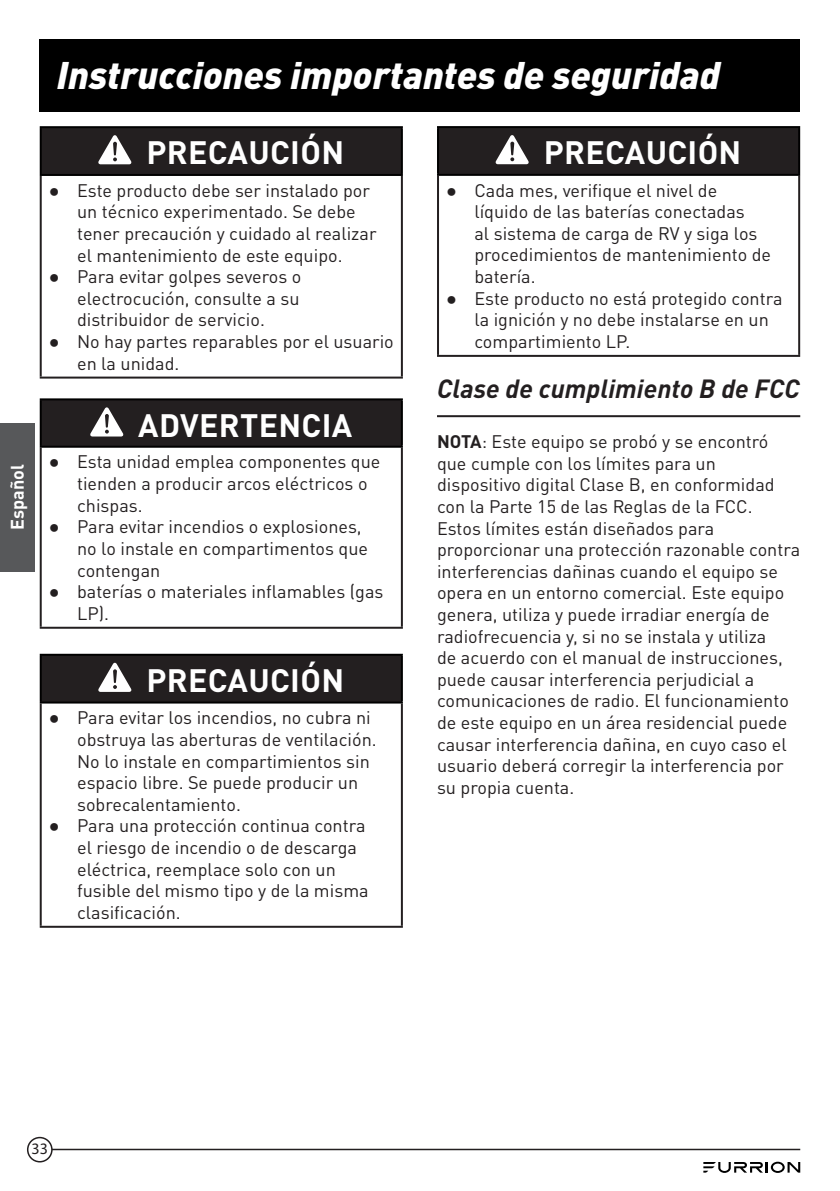
<style>
.page{position:relative;width:840px;height:1191px;background:#fff}
.page>*{position:absolute;margin:0;border:0;box-sizing:border-box;transform-origin:0 0}
.t1{font:italic 900 38px "DIN";color:#fff}
.t2{font:700 32px "DIN Pro";letter-spacing:.01em;color:#fff}
.t3{font:italic 700 26px "DIN";color:#231f20}
.t4{font:18px/21.6px "DIN Pro";color:#231f20}
.t5{font:700 18px "DIN Pro";color:#fff}
.t6{font:16px "Myriad Pro";color:#231f20}
.s1{font-family:"Arial"}
.s2{font-weight:700}
</style>
<div class="page">
<hr style="left:40px;top:1148px;width:759px;height:2px;background:#231f20">
<svg style="left:703px;top:1161px;width:96px;height:11px"></svg>
<div style="left:28px;top:1137px;width:24px;height:24px;background:#fff;border-radius:50%"></div>
<div style="left:27px;top:1136px;width:26px;height:26px;border:2px solid #231f20;border-radius:50%"></div>
<div style="left:40px;top:40px;width:759px;height:72px;background:#000"></div>
<div style="left:0;top:423px;width:34px;height:148px;background:#57585a"></div>
<div style="left:41px;top:127px;width:360px;height:48px;background:#231f20"></div>
<hr style="left:40px;top:176px;width:2px;height:200px;background:#231f20">
<hr style="left:400px;top:176px;width:2px;height:200px;background:#231f20">
<hr style="left:40px;top:376px;width:362px;height:2px;background:#231f20">
<hr style="left:40px;top:126px;width:362px;height:2px;background:#000">
<hr style="left:40px;top:128px;width:2px;height:46px;background:#000">
<hr style="left:400px;top:128px;width:2px;height:46px;background:#000">
<hr style="left:40px;top:174px;width:362px;height:2px;background:#000">
<svg style="left:98px;top:135px;width:33px;height:29px"></svg>
<div style="left:41px;top:399px;width:360px;height:48px;background:#231f20"></div>
<hr style="left:40px;top:448px;width:2px;height:179px;background:#231f20">
<hr style="left:400px;top:448px;width:2px;height:179px;background:#231f20">
<hr style="left:40px;top:627px;width:362px;height:2px;background:#231f20">
<hr style="left:40px;top:398px;width:362px;height:2px;background:#000">
<hr style="left:40px;top:400px;width:2px;height:46px;background:#000">
<hr style="left:400px;top:400px;width:2px;height:46px;background:#000">
<hr style="left:40px;top:446px;width:362px;height:2px;background:#000">
<svg style="left:90px;top:407px;width:33px;height:29px"></svg>
<div style="left:41px;top:655px;width:360px;height:47px;background:#231f20"></div>
<hr style="left:40px;top:703px;width:2px;height:222px;background:#231f20">
<hr style="left:400px;top:703px;width:2px;height:222px;background:#231f20">
<hr style="left:40px;top:925px;width:362px;height:2px;background:#231f20">
<hr style="left:40px;top:654px;width:362px;height:2px;background:#000">
<hr style="left:40px;top:656px;width:2px;height:45px;background:#000">
<hr style="left:400px;top:656px;width:2px;height:45px;background:#000">
<hr style="left:40px;top:701px;width:362px;height:2px;background:#000">
<svg style="left:98px;top:663px;width:33px;height:29px"></svg>
<hr style="left:437px;top:415px;width:362px;height:2px;background:#231f20">
<div style="left:438px;top:127px;width:360px;height:48px;background:#231f20"></div>
<hr style="left:437px;top:176px;width:2px;height:179px;background:#231f20">
<hr style="left:797px;top:176px;width:2px;height:179px;background:#231f20">
<hr style="left:437px;top:355px;width:362px;height:2px;background:#231f20">
<hr style="left:437px;top:126px;width:362px;height:2px;background:#000">
<hr style="left:437px;top:128px;width:2px;height:46px;background:#000">
<hr style="left:797px;top:128px;width:2px;height:46px;background:#000">
<hr style="left:437px;top:174px;width:362px;height:2px;background:#000">
<svg style="left:495px;top:135px;width:33px;height:29px"></svg>
<p class="t5" style="left:5px;top:530px;width:67px;rotate:-90deg">Español</p>
<h1 class="t1" style="left:57px;top:51px;width:664px">Instrucciones importantes de seguridad</h1>
<h2 class="t2" style="left:146px;top:131px;width:199px">PRECAUCIÓN</h2>
<p class="t4" style="left:77px;top:178px;width:301px;text-indent:-28px"><span class="s1">●</span> Este producto debe ser instalado por un técnico experimentado. Se debe tener precaución y cuidado al realizar el mantenimiento de este equipo.</p>
<p class="t4" style="left:77px;top:265px;width:225px;text-align:justify;text-indent:-28px"><span class="s1">●</span> Para evitar golpes severos o electrocución, consulte a su distribuidor de servicio.</p>
<p class="t4" style="left:77px;top:329px;width:318px;text-indent:-28px"><span class="s1">●</span> No hay partes reparables por el usuario en la unidad.</p>
<h2 class="t2" style="left:138px;top:403px;width:215px">ADVERTENCIA</h2>
<p class="t4" style="left:77px;top:450px;width:305px;text-indent:-28px"><span class="s1">●</span> Esta unidad emplea componentes que tienden a producir arcos eléctricos o chispas.</p>
<p class="t4" style="left:77px;top:515px;width:292px;text-indent:-28px"><span class="s1">●</span> Para evitar incendios o explosiones, no lo instale en compartimentos que contengan</p>
<p class="t4" style="left:77px;top:579px;width:308px;text-indent:-28px"><span class="s1">●</span> baterías o materiales inflamables (gas<br>LP).</p>
<h2 class="t2" style="left:146px;top:658px;width:199px">PRECAUCIÓN</h2>
<p class="t4" style="left:77px;top:706px;width:301px;text-indent:-28px"><span class="s1">●</span> Para evitar los incendios, no cubra ni obstruya las aberturas de ventilación.<br>No lo instale en compartimientos sin espacio libre. Se puede producir un sobrecalentamiento.</p>
<p class="t4" style="left:77px;top:814px;width:293px;text-indent:-28px"><span class="s1">●</span> Para una protección continua contra el riesgo de incendio o de descarga eléctrica, reemplace solo con un fusible del mismo tipo y de la misma clasificación.</p>
<h2 class="t2" style="left:543px;top:131px;width:199px">PRECAUCIÓN</h2>
<p class="t4" style="left:474px;top:178px;width:298px;text-indent:-28px"><span class="s1">●</span> Cada mes, verifique el nivel de líquido de las baterías conectadas<br>al sistema de carga de RV y siga los procedimientos de mantenimiento de batería.</p>
<p class="t4" style="left:474px;top:286px;width:309px;text-indent:-28px"><span class="s1">●</span> Este producto no está protegido contra la ignición y no debe instalarse en un compartimiento LP.</p>
<h3 class="t3" style="left:437px;top:372px;width:364px">Clase de cumplimiento B de FCC</h3>
<p class="t4" style="left:437px;top:430px;width:364px"><span class="s2">NOTA</span>: Este equipo se probó y se encontró que cumple con los límites para un dispositivo digital Clase B, en conformidad con la Parte 15 de las Reglas de la FCC.<br>Estos límites están diseñados para proporcionar una protección razonable contra interferencias dañinas cuando el equipo se opera en un entorno comercial. Este equipo genera, utiliza y puede irradiar energía de radiofrecuencia y, si no se instala y utiliza<br>de acuerdo con el manual de instrucciones, puede causar interferencia perjudicial a comunicaciones de radio. El funcionamiento de este equipo en un área residencial puede causar interferencia dañina, en cuyo caso el usuario deberá corregir la interferencia por su propia cuenta.</p>
<p class="t6" style="left:32px;top:1139px;width:18px">33</p>
</div>
